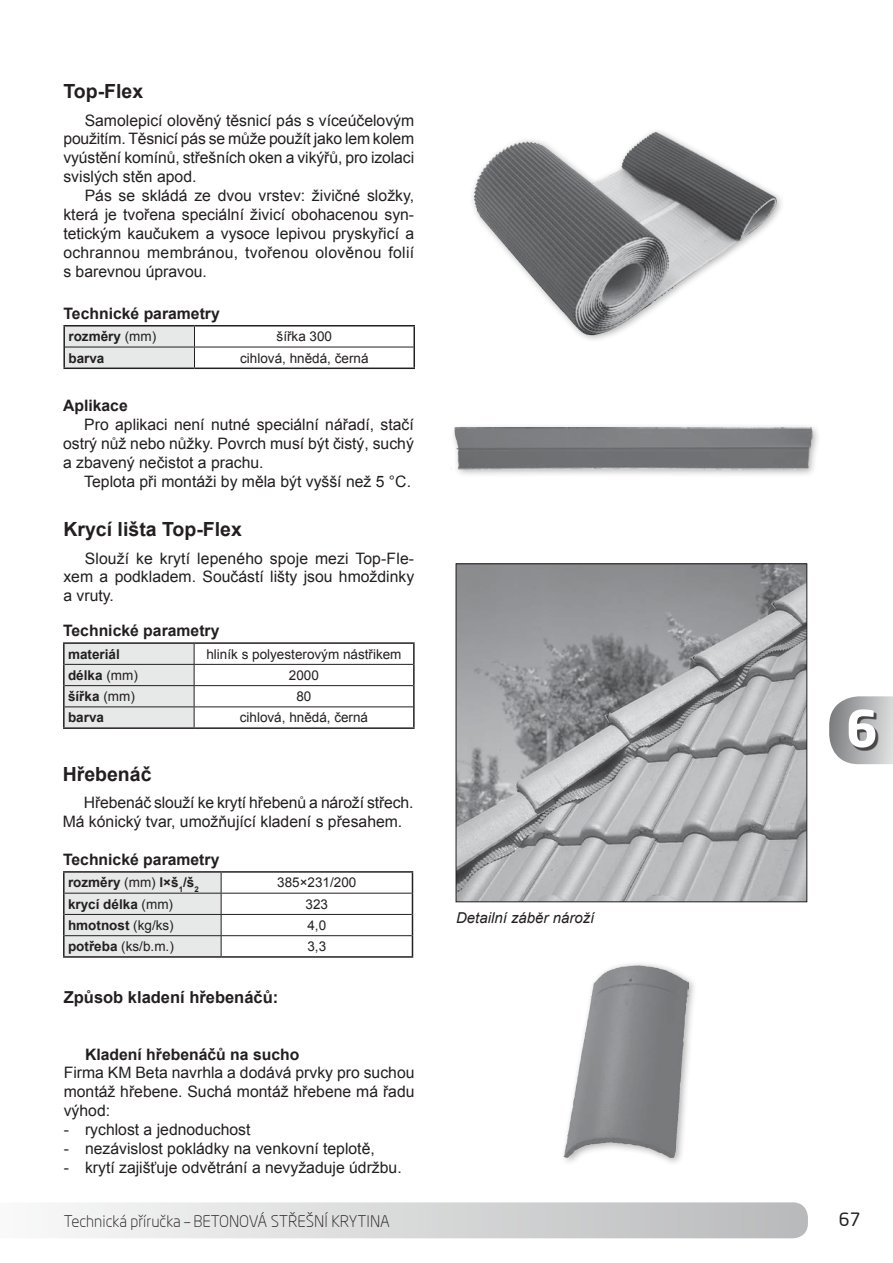
<style>
.page{position:relative;width:893px;height:1263px;background:#fff}
.page>*{position:absolute;margin:0;border:0;box-sizing:border-box;transform-origin:0 0}
.t1{font:700 50.1px "Neo Sans Pro";color:#fff}
.t2{font:700 19.5px "Arial";color:#231f20}
.t3{font:18px "Neo Sans Pro";color:#231f20}
.t4{font:700 16.5px "Arial";color:#231f20}
.t5{font:15.75px/18.9px "Arial";color:#231f20;text-align:justify}
.t6{font:700 15.75px "Arial";color:#231f20}
.t7{font:300 15.75px "Neo Sans Pro";color:#231f20}
.t8{font:italic 15px "Arial";color:#231f20}
.t9{font:13.5px "Arial";color:#231f20}
.t10{font:700 13.5px "Arial";color:#231f20}
.s1{font-weight:400}
.s2{font-weight:700}
</style>
<div class="page">
<svg style="left:61px;top:1202px;width:747px;height:36px"></svg>
<div style="left:450px;top:423px;width:371px;height:55px;background:#231f20;opacity:.35"></div>
<img style="left:451px;top:427px;width:365px;height:42px">
<img style="left:472px;top:131px;width:310px;height:209px">
<hr style="left:63px;top:325px;width:131px;height:1px;background:#231f20">
<hr style="left:63px;top:326px;width:2px;height:21px;background:#231f20">
<hr style="left:194px;top:325px;width:221px;height:1px;background:#231f20">
<hr style="left:413px;top:326px;width:2px;height:21px;background:#231f20">
<hr style="left:63px;top:347px;width:2px;height:20px;background:#231f20">
<hr style="left:413px;top:347px;width:2px;height:20px;background:#231f20">
<hr style="left:63px;top:367px;width:131px;height:2px;background:#231f20">
<hr style="left:194px;top:367px;width:221px;height:2px;background:#231f20">
<svg style="left:64px;top:326px;width:131px;height:42px"></svg>
<hr style="left:65px;top:347px;width:129px;height:1px;background:#231f20">
<hr style="left:194px;top:347px;width:219px;height:1px;background:#231f20">
<hr style="left:63px;top:642px;width:131px;height:2px;background:#231f20">
<hr style="left:63px;top:644px;width:2px;height:20px;background:#231f20">
<hr style="left:194px;top:642px;width:221px;height:2px;background:#231f20">
<hr style="left:413px;top:644px;width:2px;height:20px;background:#231f20">
<hr style="left:63px;top:664px;width:2px;height:22px;background:#231f20">
<hr style="left:413px;top:664px;width:2px;height:22px;background:#231f20">
<hr style="left:63px;top:686px;width:2px;height:21px;background:#231f20">
<hr style="left:413px;top:686px;width:2px;height:21px;background:#231f20">
<hr style="left:63px;top:707px;width:2px;height:20px;background:#231f20">
<hr style="left:413px;top:707px;width:2px;height:20px;background:#231f20">
<hr style="left:63px;top:727px;width:131px;height:2px;background:#231f20">
<hr style="left:194px;top:727px;width:221px;height:2px;background:#231f20">
<svg style="left:64px;top:643px;width:131px;height:85px"></svg>
<hr style="left:65px;top:664px;width:129px;height:1px;background:#231f20">
<hr style="left:65px;top:685px;width:129px;height:1px;background:#231f20">
<hr style="left:65px;top:706px;width:129px;height:1px;background:#231f20">
<hr style="left:194px;top:664px;width:219px;height:1px;background:#231f20">
<hr style="left:194px;top:685px;width:219px;height:1px;background:#231f20">
<hr style="left:194px;top:706px;width:219px;height:1px;background:#231f20">
<div style="left:560px;top:960px;width:137px;height:206px;background:#231f20;opacity:.35"></div>
<img style="left:564px;top:965px;width:125px;height:193px">
<img style="left:458px;top:565px;width:347px;height:335px">
<div style="left:456px;top:563px;width:351px;height:339px;border:1px solid #231f20"></div>
<hr style="left:221px;top:914px;width:191px;height:1px;background:#231f20">
<hr style="left:221px;top:935px;width:191px;height:1px;background:#231f20">
<hr style="left:63px;top:871px;width:158px;height:2px;background:#231f20">
<hr style="left:63px;top:873px;width:2px;height:20px;background:#231f20">
<hr style="left:221px;top:871px;width:192px;height:2px;background:#231f20">
<hr style="left:63px;top:893px;width:2px;height:21px;background:#231f20">
<hr style="left:63px;top:914px;width:2px;height:22px;background:#231f20">
<hr style="left:63px;top:936px;width:2px;height:20px;background:#231f20">
<svg style="left:412px;top:873px;width:1px;height:83px"></svg>
<hr style="left:63px;top:956px;width:158px;height:2px;background:#231f20">
<hr style="left:221px;top:956px;width:192px;height:2px;background:#231f20">
<svg style="left:64px;top:872px;width:158px;height:85px"></svg>
<hr style="left:65px;top:893px;width:156px;height:1px;background:#231f20">
<hr style="left:221px;top:893px;width:191px;height:1px;background:#231f20">
<svg style="left:829px;top:696px;width:64px;height:68px"></svg>
<div style="left:851px;top:712px;width:27px;height:39px;background:#231f20;opacity:.75"></div>
<p class="t2" style="left:63px;top:78px;width:81px">Top-Flex</p>
<p class="t5" style="left:63px;top:111px;width:352px;text-indent:21px">Samolepicí olověný těsnicí pás s víceúčelovým použitím. Těsnicí pás se může použít jako lem kolem vyústění komínů, střešních oken a vikýřů, pro izolaci svislých stěn apod.</p>
<p class="t5" style="left:63px;top:186px;width:352px;text-indent:21px">Pás se skládá ze dvou vrstev: živičné složky, která je tvořena speciální živicí obohacenou syn&shy;tetickým kaučukem a vysoce lepivou pryskyřicí a ochrannou membránou, tvořenou olověnou folií s barevnou úpravou.</p>
<p class="t6" style="left:63px;top:303px;width:158px">Technické parametry</p>
<p class="t10" style="left:68px;top:328px;width:89px">rozměry <span class="s1">(mm)</span></p>
<p class="t9" style="left:277px;top:328px;width:57px">šířka 300</p>
<p class="t10" style="left:68px;top:349px;width:38px">barva</p>
<p class="t9" style="left:240px;top:349px;width:130px">cihlová, hnědá, černá</p>
<p class="t6" style="left:63px;top:395px;width:66px">Aplikace</p>
<p class="t5" style="left:63px;top:415px;width:352px;text-indent:21px">Pro aplikaci není nutné speciální nářadí, stačí ostrý nůž nebo nůžky. Povrch musí být čistý, suchý a zbavený nečistot a prachu.</p>
<p class="t5" style="left:84px;top:472px;width:328px">Teplota při montáži by měla být vyšší než 5 °C.</p>
<p class="t2" style="left:63px;top:516px;width:180px">Krycí lišta Top-Flex</p>
<p class="t5" style="left:63px;top:549px;width:352px;text-indent:21px">Slouží ke krytí lepeného spoje mezi Top-Fle&shy;xem a podkladem. Součástí lišty jsou hmoždinky a vruty.</p>
<p class="t6" style="left:63px;top:620px;width:158px">Technické parametry</p>
<p class="t10" style="left:68px;top:645px;width:53px">materiál</p>
<p class="t9" style="left:206px;top:645px;width:197px">hliník s polyesterovým nástřikem</p>
<p class="t10" style="left:68px;top:666px;width:71px">délka <span class="s1">(mm)</span></p>
<p class="t9" style="left:289px;top:666px;width:32px">2000</p>
<p class="t10" style="left:68px;top:687px;width:68px">šířka <span class="s1">(mm)</span></p>
<p class="t9" style="left:296px;top:688px;width:17px">80</p>
<p class="t10" style="left:68px;top:709px;width:38px">barva</p>
<p class="t9" style="left:240px;top:709px;width:130px">cihlová, hnědá, černá</p>
<p class="t2" style="left:63px;top:761px;width:90px">Hřebenáč</p>
<p class="t5" style="left:63px;top:794px;width:352px;text-indent:21px">Hřebenáč slouží ke krytí hřebenů a nároží střech.<br>Má kónický tvar, umožňující kladení s přesahem.</p>
<p class="t6" style="left:63px;top:849px;width:158px">Technické parametry</p>
<p class="t10" style="left:68px;top:874px;width:132px">rozměry <span class="s1">(mm)</span> l×š<sub>1</sub>/š<sub>2</sub></p>
<p class="t9" style="left:277px;top:874px;width:81px">385×231/200</p>
<p class="t10" style="left:68px;top:895px;width:107px">krycí délka <span class="s1">(mm)</span></p>
<p class="t9" style="left:306px;top:895px;width:24px">323</p>
<p class="t10" style="left:68px;top:916px;width:107px">hmotnost <span class="s1">(kg/ks)</span></p>
<p class="t9" style="left:307px;top:916px;width:20px">4,0</p>
<p class="t9" style="left:68px;top:938px;width:107px"><span class="s2">potřeba</span> (ks/b.m.)</p>
<p class="t9" style="left:307px;top:938px;width:20px">3,3</p>
<p class="t4" style="left:64px;top:986px;width:216px">Způsob kladení hřebenáčů:</p>
<p class="t6" style="left:85px;top:1043px;width:216px">Kladení hřebenáčů na sucho</p>
<p class="t5" style="left:64px;top:1064px;width:352px">Firma KM Beta navrhla a dodává prvky pro suchou montáž hřebene. Suchá montáž hřebene má řadu výhod:</p>
<p class="t5" style="left:64px;top:1120px;width:188px">- rychlost a jednoduchost</p>
<p class="t5" style="left:64px;top:1139px;width:313px">- nezávislost pokládky na venkovní teplotě,</p>
<p class="t5" style="left:64px;top:1158px;width:339px">- krytí zajišťuje odvětrání a nevyžaduje údržbu.</p>
<p class="t8" style="left:456px;top:907px;width:140px">Detailní záběr nároží</p>
<h1 class="t1" style="left:846px;top:696px;width:34px">6</h1>
<p class="t7" style="left:64px;top:1211px;width:328px">Technická příručka – BETONOVÁ STŘEŠNÍ KRYTINA</p>
<p class="t3" style="left:839px;top:1209px;width:23px">67</p>
</div>
